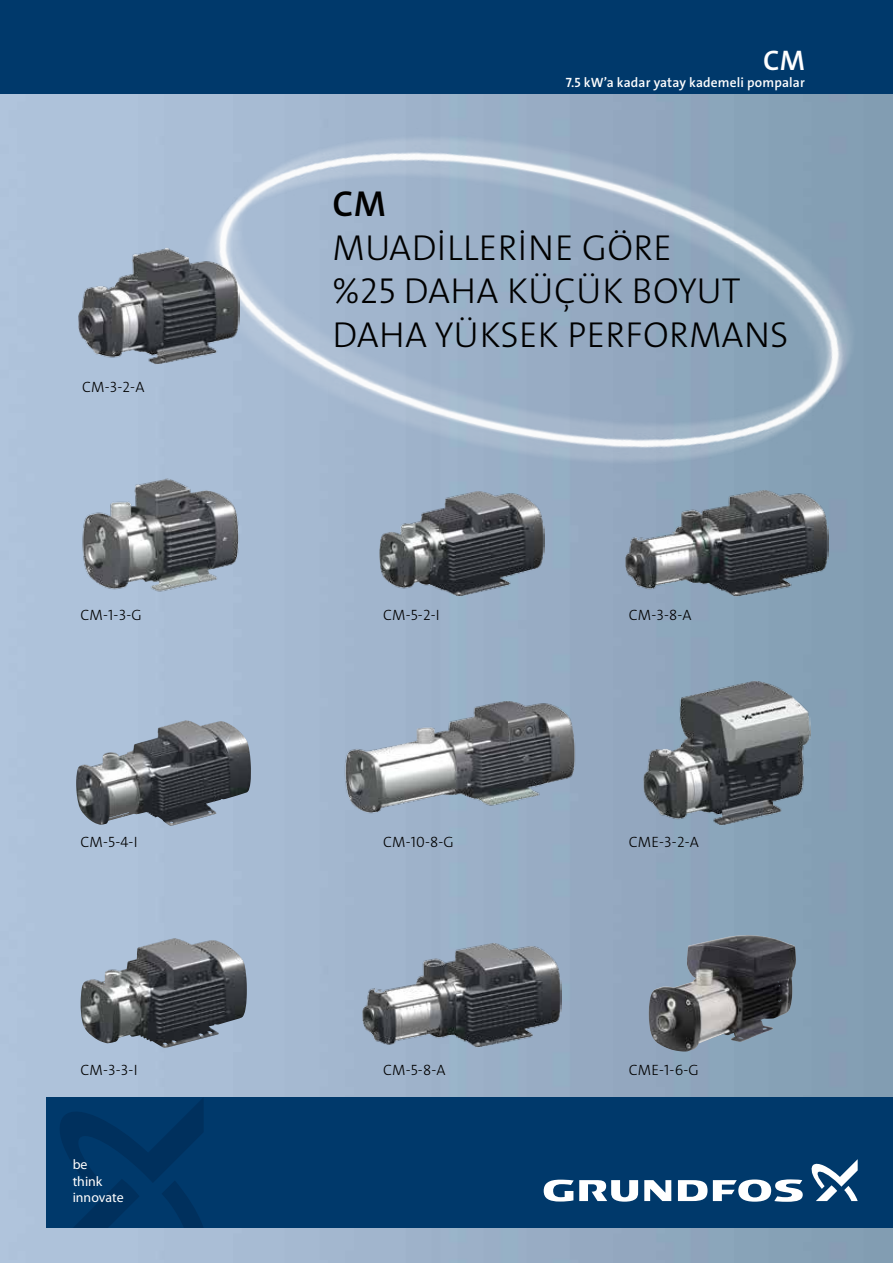
<style>
.page{position:relative;width:893px;height:1263px;background:#fff}
.page>*{position:absolute;margin:0;border:0;box-sizing:border-box;transform-origin:0 0}
.t1{font:36.3px/43.5px "Grundfos The Sans V2 OT 3 L";letter-spacing:.01em;color:#000}
.t2{font:36.3px "Grundfos The Sans V2 OT 6 SB";color:#000}
.t3{font:28.5px "Grundfos The Sans V2 OT 6 SB";color:#fff}
.t4{font:15px "Grundfos The Sans V2 OT 3 L";letter-spacing:.01em;color:#000}
.t5{font:13.8px/16.2px "Myriad Pro";color:#fff}
.t6{font:13.5px "Grundfos The Sans V2 OT 6 SB";letter-spacing:.01em;color:#fff}
</style>
<div class="page">
<img style="left:0;top:94px;width:893px;height:1169px">
<img style="left:335px;top:685px;width:252px;height:141px">
<img style="left:80px;top:938px;width:167px;height:110px">
<img style="left:361px;top:941px;width:200px;height:107px">
<img style="left:649px;top:935px;width:130px;height:116px">
<img style="left:76px;top:720px;width:175px;height:106px">
<img style="left:642px;top:679px;width:169px;height:147px">
<img style="left:80px;top:94px;width:813px;height:529px">
<img style="left:78px;top:247px;width:161px;height:117px">
<div style="left:0;top:0;width:893px;height:94px;background:#00396b"></div>
<div style="left:47px;top:1097px;width:846px;height:131px;background:#00396b"></div>
<svg style="left:644px;top:1180px;width:27px;height:21px"></svg>
<svg style="left:678px;top:1180px;width:29px;height:21px"></svg>
<svg style="left:544px;top:1180px;width:94px;height:22px"></svg>
<svg style="left:713px;top:1179px;width:90px;height:23px"></svg>
<svg style="left:811px;top:1159px;width:47px;height:42px"></svg>
<svg style="left:60px;top:1099px;width:143px;height:129px"></svg>
<p class="t4" style="left:82px;top:377px;width:64px">CM-3-2-A</p>
<p class="t4" style="left:81px;top:605px;width:63px">CM-1-3-G</p>
<p class="t4" style="left:81px;top:832px;width:58px">CM-5-4-I</p>
<p class="t4" style="left:81px;top:1060px;width:58px">CM-3-3-I</p>
<p class="t5" style="left:73px;top:1156px;width:53px">be<br>think innovate</p>
<h2 class="t3" style="left:763px;top:42px;width:43px">CM</h2>
<p class="t6" style="left:566px;top:73px;width:241px">7.5 kW’a kadar yatay kademeli pompalar</p>
<h1 class="t2" style="left:333px;top:181px;width:55px">CM</h1>
<h1 class="t1" style="left:333px;top:226px;width:457px">MUADİLLERİNE GÖRE<br>%25 DAHA KÜÇÜK BOYUT<br>DAHA YÜKSEK PERFORMANS</h1>
<p class="t4" style="left:383px;top:605px;width:58px">CM-5-2-I</p>
<p class="t4" style="left:629px;top:605px;width:64px">CM-3-8-A</p>
<p class="t4" style="left:383px;top:832px;width:72px">CM-10-8-G</p>
<p class="t4" style="left:629px;top:832px;width:72px">CME-3-2-A</p>
<p class="t4" style="left:383px;top:1060px;width:64px">CM-5-8-A</p>
<p class="t4" style="left:629px;top:1060px;width:72px">CME-1-6-G</p>
</div>
